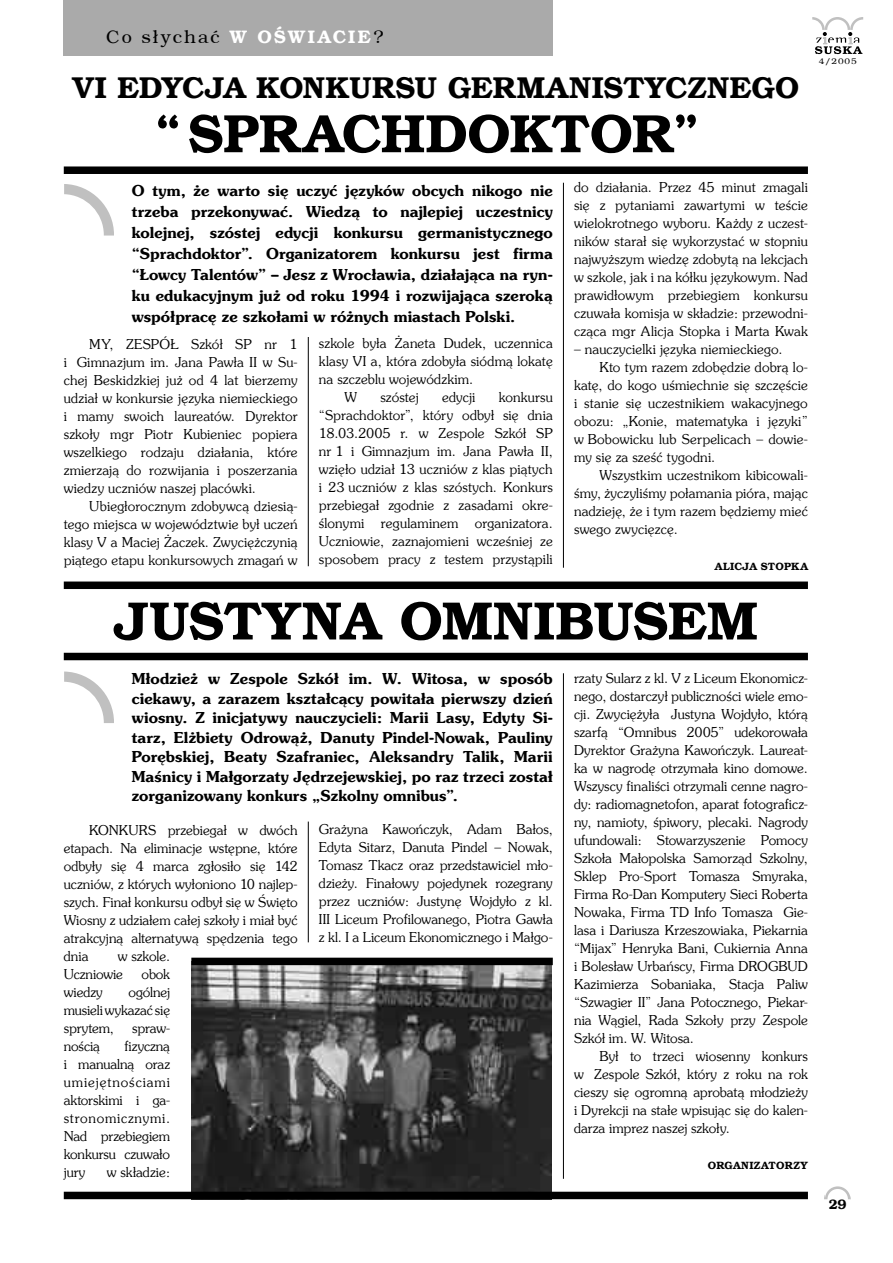
<style>
.page{position:relative;width:893px;height:1263px;background:#fff}
.page>*{position:absolute;margin:0;border:0;box-sizing:border-box;transform-origin:0 0}
.t1{font:700 54px "Brooklyn";letter-spacing:-.005em;color:#000}
.t2{font:700 30px "Brooklyn";color:#000}
.t3{font:18px "Brooklyn";letter-spacing:.12em;color:#000}
.Poczatek{font:700 15px/21px "Southern";letter-spacing:.005em;color:#000;text-align:justify}
.Tekst{font:13.5px/18px "Southern";letter-spacing:.005em;color:#000;text-align:justify}
.t4{font:700 13.5px "Brooklyn";color:#000}
.Tekst-2{font:700 10.5px "Brooklyn";letter-spacing:.025em;color:#000}
.t5{font:8.1px "Brooklyn";color:#000;scale:1.11 1}
.s1{font-weight:700;color:#fff}
</style>
<div class="page">
<svg style="left:812px;top:17px;width:51px;height:37px"></svg>
<div style="left:64px;top:0;width:489px;height:55px;background:#aaa"></div>
<svg style="left:825px;top:1186px;width:25px;height:13px"></svg>
<img style="left:191px;top:965px;width:360px;height:227px">
<svg style="left:64px;top:184px;width:50px;height:52px"></svg>
<hr style="left:308px;top:337px;width:1px;height:229px;background:#000">
<hr style="left:563px;top:183px;width:1px;height:385px;background:#000">
<div style="left:64px;top:166px;width:744px;height:8px;background:#000"></div>
<div style="left:64px;top:581px;width:744px;height:8px;background:#000"></div>
<hr style="left:308px;top:821px;width:1px;height:121px;background:#000">
<hr style="left:563px;top:673px;width:1px;height:506px;background:#000">
<div style="left:64px;top:653px;width:744px;height:7px;background:#000"></div>
<div style="left:64px;top:1192px;width:744px;height:7px;background:#000"></div>
<svg style="left:64px;top:671px;width:50px;height:52px"></svg>
<div style="left:191px;top:958px;width:362px;height:7px;background:#000"></div>
<p class="t3" style="left:106px;top:27px;width:279px">Co słychać <span class="s1">W OŚWIACIE</span>?</p>
<p class="t2" style="left:72px;top:70px;width:728px">VI EDYCJA KONKURSU GERMANISTYCZNEGO</p>
<p class="t1" style="left:156px;top:102px;width:561px">“SPRACHDOKTOR”</p>
<p class="Poczatek" style="left:132px;top:179px;width:422px">O tym, że warto się uczyć języków obcych nikogo nie trzeba przekonywać. Wiedzą to najlepiej uczestnicy kolejnej, szóstej edycji konkursu germanistycznego “Sprachdoktor”. Organizatorem konkursu jest firma “Łowcy Talentów” – Jesz z Wrocławia, działająca na ryn&shy;ku edukacyjnym już od roku 1994 i rozwijająca szeroką współpracę ze szkołami w różnych miastach Polski.</p>
<p class="Tekst" style="left:64px;top:334px;width:235px;text-indent:26px">MY, ZESPÓŁ Szkół SP nr 1 i Gimnazjum im. Jana Pawła II w Su&shy;chej Beskidzkiej już od 4 lat bierzemy udział w konkursie języka niemieckiego i mamy swoich laureatów. Dyrektor szkoły mgr Piotr Kubieniec popiera wszelkiego rodzaju działania, które zmierzają do rozwijania i poszerzania wiedzy uczniów naszej placówki.</p>
<p class="Tekst" style="left:64px;top:496px;width:235px;text-indent:26px">Ubiegłorocznym zdobywcą dziesią&shy;tego miejsca w województwie był uczeń klasy V a Maciej Żaczek. Zwyciężczynią piątego etapu konkursowych zmagań w</p>
<p class="Tekst" style="left:574px;top:178px;width:235px">do działania. Przez 45 minut zmagali się z pytaniami zawartymi w teście wielokrotnego wyboru. Każdy z uczest&shy;ników starał się wykorzystać w stopniu najwyższym wiedzę zdobytą na lekcjach w szkole, jak i na kółku językowym. Nad prawidłowym przebiegiem konkursu czuwała komisja w składzie: przewodni&shy;cząca mgr Alicja Stopka i Marta Kwak</p>
<p class="Tekst" style="left:574px;top:340px;width:210px">– nauczycielki języka niemieckiego.</p>
<p class="Tekst" style="left:574px;top:358px;width:235px;text-indent:26px">Kto tym razem zdobędzie dobrą lo&shy;katę, do kogo uśmiechnie się szczęście i stanie się uczestnikiem wakacyjnego obozu: „Konie, matematyka i języki” w Bobowicku lub Serpelicach – dowie&shy;my się za sześć tygodni.</p>
<p class="Tekst" style="left:574px;top:466px;width:235px;text-indent:26px">Wszystkim uczestnikom kibicowali&shy;śmy, życzyliśmy połamania pióra, mając nadzieję, że i tym razem będziemy mieć swego zwycięzcę.</p>
<p class="Tekst-2" style="left:715px;top:560px;width:95px">ALICJA STOPKA</p>
<p class="t1" style="left:114px;top:589px;width:645px">JUSTYNA OMNIBUSEM</p>
<p class="Poczatek" style="left:132px;top:669px;width:422px;line-height:19.5px">Młodzież w Zespole Szkół im. W. Witosa, w sposób ciekawy, a zarazem kształcący powitała pierwszy dzień wiosny. Z inicjatywy nauczycieli: Marii Lasy, Edyty Si&shy;tarz, Elżbiety Odrowąż, Danuty Pindel-Nowak, Pauliny Porębskiej, Beaty Szafraniec, Aleksandry Talik, Marii Maśnicy i Małgorzaty Jędrzejewskiej, po raz trzeci został zorganizowany konkurs „Szkolny omnibus”.</p>
<p class="Tekst" style="left:64px;top:820px;width:235px;text-indent:26px">KONKURS przebiegał w dwóch etapach. Na eliminacje wstępne, które odbyły się 4 marca zgłosiło się 142 uczniów, z których wyłoniono 10 najlep&shy;szych. Finał konkursu odbył się w Święto Wiosny z udziałem całej szkoły i miał być atrakcyjną alternatywą spędzenia tego dnia</p>
<p class="Tekst" style="left:319px;top:333px;width:235px">szkole była Żaneta Dudek, uczennica klasy VI a, która zdobyła siódmą lokatę na szczeblu wojewódzkim.</p>
<p class="Tekst" style="left:344px;top:387px;width:14px">W</p>
<p class="Tekst" style="left:380px;top:387px;width:40px">szóstej</p>
<p class="Tekst" style="left:442px;top:387px;width:35px">edycji</p>
<p class="Tekst" style="left:319px;top:387px;width:235px;text-indent:180px">konkursu “Sprachdoktor”, który odbył się dnia 18.03.2005 r. w Zespole Szkół SP nr 1 i Gimnazjum im. Jana Pawła II, wzięło udział 13 uczniów z klas piątych i 23 uczniów z klas szóstych. Konkurs przebiegał zgodnie z zasadami okre&shy;ślonymi regulaminem organizatora.<br>Uczniowie, zaznajomieni wcześniej ze sposobem pracy z testem przystąpili</p>
<p class="Tekst" style="left:574px;top:668px;width:235px">rzaty Sularz z kl. V z Liceum Ekonomicz&shy;nego, dostarczył publiczności wiele emo&shy;cji. Zwyciężyła Justyna Wojdyło, którą szarfą “Omnibus 2005” udekorowała Dyrektor Grażyna Kawończyk. Laureat&shy;ka w nagrodę otrzymała kino domowe.<br>Wszyscy finaliści otrzymali cenne nagro&shy;dy: radiomagnetofon, aparat fotograficz&shy;ny, namioty, śpiwory, plecaki. Nagrody ufundowali: Stowarzyszenie Pomocy Szkoła Małopolska Samorząd Szkolny, Sklep Pro-Sport Tomasza Smyraka, Firma Ro-Dan Komputery Sieci Roberta Nowaka, Firma TD Info Tomasza Gie&shy;lasa i Dariusza Krzeszowiaka, Piekarnia “Mijax” Henryka Bani, Cukiernia Anna i Bolesław Urbańscy, Firma DROGBUD Kazimierza Sobaniaka, Stacja Paliw “Szwagier II” Jana Potocznego, Piekar&shy;nia Wągiel, Rada Szkoły przy Zespole Szkół im. W. Witosa.</p>
<p class="Tekst" style="left:574px;top:1046px;width:235px;text-indent:26px">Był to trzeci wiosenny konkurs w Zespole Szkół, który z roku na rok cieszy się ogromną aprobatą młodzieży i Dyrekcji na stałe wpisując się do kalen&shy;darza imprez naszej szkoły.</p>
<p class="Tekst-2" style="left:708px;top:1159px;width:102px">ORGANIZATORZY</p>
<p class="Tekst" style="left:319px;top:819px;width:235px">Grażyna Kawończyk, Adam Bałos, Edyta Sitarz, Danuta Pindel – Nowak, Tomasz Tkacz oraz przedstawiciel mło&shy;dzieży. Finałowy pojedynek rozegrany przez uczniów: Justynę Wojdyło z kl.<br>III Liceum Profilowanego, Piotra Gawła z kl. I a Liceum Ekonomicznego i Małgo-</p>
<p class="Tekst" style="left:64px;top:946px;width:108px;text-indent:54px">w szkole.<br>Uczniowie</p>
<p class="Tekst" style="left:142px;top:964px;width:30px">obok</p>
<p class="Tekst" style="left:64px;top:982px;width:41px">wiedzy</p>
<p class="Tekst" style="left:64px;top:982px;width:108px;text-indent:65px">ogólnej musieli wykazać się sprytem,</p>
<p class="Tekst" style="left:132px;top:1018px;width:39px">spraw-</p>
<p class="Tekst" style="left:64px;top:1036px;width:108px;text-indent:61px">fizyczną i manualną oraz umiejętnościami aktorskimi i ga&shy;stronomicznymi.<br>Nad przebiegiem konkursu czuwało jury</p>
<p class="Tekst" style="left:64px;top:1036px;width:38px">nością</p>
<p class="Tekst" style="left:107px;top:1162px;width:65px">w składzie:</p>
<p class="t5" style="left:819px;top:57px;width:36px">4/2005</p>
<p class="t4" style="left:829px;top:1197px;width:19px">29</p>
</div>
